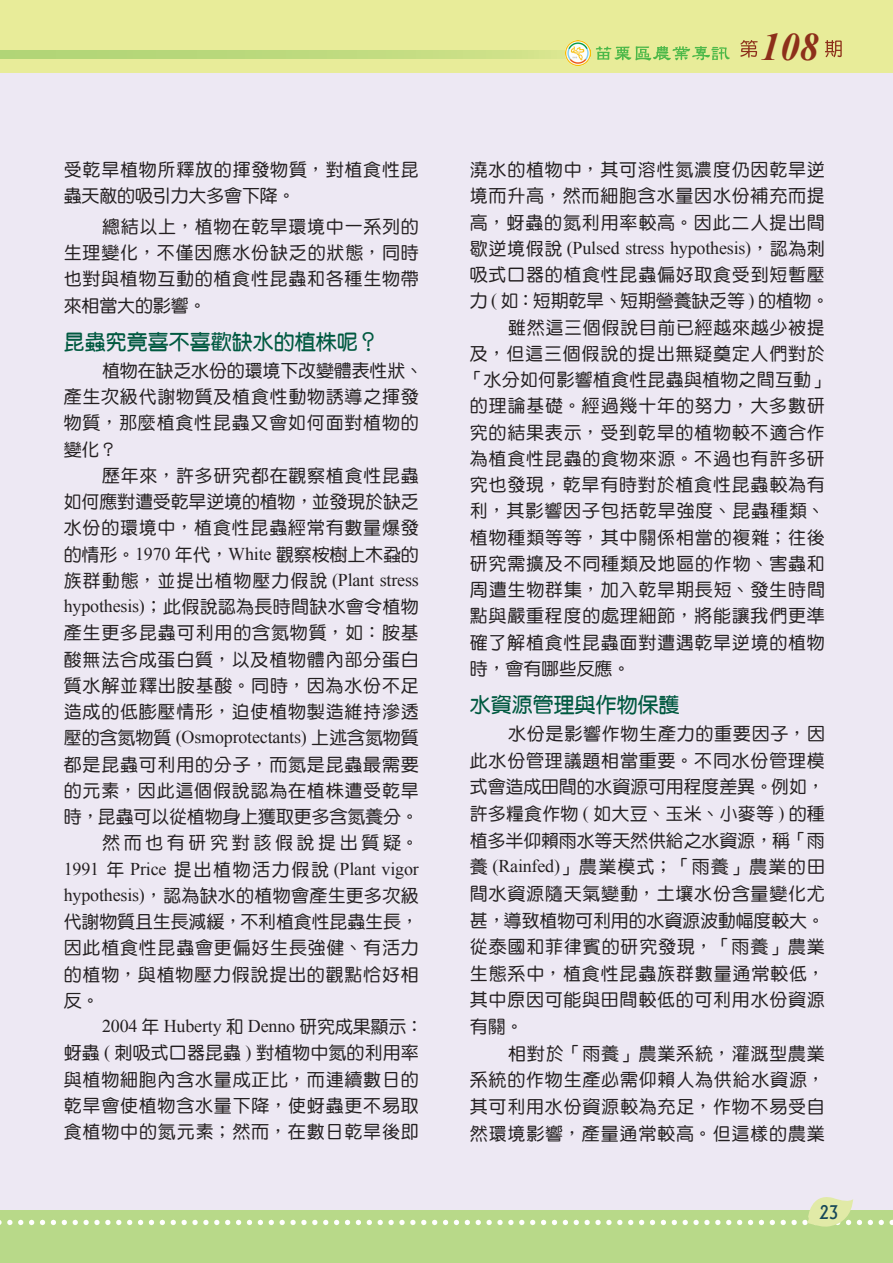
<style>
.page{position:relative;width:893px;height:1263px;background:#fff}
.page>*{position:absolute;margin:0;border:0;box-sizing:border-box;transform-origin:0 0}
.t1{font:italic 700 39px "Times New Roman";color:#8d2f1a}
.t2{font:21px "DF Yuan Bd HK BF";color:#005940}
.內文{font:18px/26.2px "DF Yuan Md HK BF";letter-spacing:.045em;color:#231f20}
.t3{font:500 18px "Albertus";color:#174859;scale:.9 1}
.s1{font-family:"Times New Roman"}
</style>
<div class="page">
<div style="left:0;top:52px;width:893px;height:1159px;background:#ede8f3"></div>
<div style="left:0;top:1210px;width:893px;height:53px;background:#b8d989"></div>
<div style="left:0;top:0;width:893px;height:72px;background:#e8ec99"></div>
<svg style="left:0;top:50px;width:566px;height:8px;background:#beda7f"></svg>
<svg style="left:596px;top:46px;width:134px;height:15px"></svg>
<svg style="left:740px;top:40px;width:18px;height:18px"></svg>
<svg style="left:825px;top:40px;width:17px;height:17px"></svg>
<img style="left:566px;top:40px;width:25px;height:25px">
<svg style="left:0;top:1197px;width:893px;height:30px"></svg>
<p class="內文" style="left:64px;top:157px;width:356px">受乾旱植物所釋放的揮發物質，對植食性昆蟲天敵的吸引力大多會下降。</p>
<p class="內文" style="left:64px;top:213px;width:357px;text-align:justify;text-indent:38px">總結以上，植物在乾旱環境中一系列的生理變化，不僅因應水份缺乏的狀態，同時也對與植物互動的植食性昆蟲和各種生物帶來相當大的影響。</p>
<p class="t2" style="left:64px;top:331px;width:316px">昆蟲究竟喜不喜歡缺水的植株呢？</p>
<p class="內文" style="left:64px;top:357px;width:361px;text-indent:38px">植物在缺乏水份的環境下改變體表性狀、產生次級代謝物質及植食性動物誘導之揮發物質，那麼植食性昆蟲又會如何面對植物的變化？</p>
<p class="內文" style="left:64px;top:462px;width:357px;text-align:justify;text-indent:38px">歷年來，許多研究都在觀察植食性昆蟲如何應對遭受乾旱逆境的植物，並發現於缺乏水份的環境中，植食性昆蟲經常有數量爆發的情形。<span class="s1">1970</span> 年代，<span class="s1">White</span> 觀察桉樹上木蝨的族群動態，並提出植物壓力假說 <span class="s1">(Plant stress hypothesis)</span>；此假說認為長時間缺水會令植物產生更多昆蟲可利用的含氮物質，如：胺基酸無法合成蛋白質，以及植物體內部分蛋白質水解並釋出胺基酸。同時，因為水份不足造成的低膨壓情形，迫使植物製造維持滲透壓的含氮物質 <span class="s1">(Osmoprotectants)</span> 上述含氮物質都是昆蟲可利用的分子，而氮是昆蟲最需要的元素，因此這個假說認為在植株遭受乾旱時，昆蟲可以從植物身上獲取更多含氮養分。</p>
<p class="內文" style="left:64px;top:830px;width:357px;text-align:justify;text-indent:38px">然而也有研究對該假說提出質疑。<span class="s1">1991</span> 年 <span class="s1">Price</span> 提出植物活力假說 <span class="s1">(Plant vigor hypothesis)</span>，認為缺水的植物會產生更多次級代謝物質且生長減緩，不利植食性昆蟲生長，因此植食性昆蟲會更偏好生長強健、有活力的植物，與植物壓力假說提出的觀點恰好相反。</p>
<p class="內文" style="left:64px;top:1014px;width:361px;text-indent:38px"><span class="s1">2004</span> 年 <span class="s1">Huberty</span> 和 <span class="s1">Denno</span> 研究成果顯示：蚜蟲 <span class="s1">(</span> 刺吸式口器昆蟲 <span class="s1">)</span> 對植物中氮的利用率與植物細胞內含水量成正比，而連續數日的乾旱會使植物含水量下降，使蚜蟲更不易取食植物中的氮元素；然而，在數日乾旱後即</p>
<h1 class="t1" style="left:761px;top:19px;width:60px">108</h1>
<p class="內文" style="left:470px;top:157px;width:361px">澆水的植物中，其可溶性氮濃度仍因乾旱逆境而升高，然而細胞含水量因水份補充而提高，蚜蟲的氮利用率較高。因此二人提出間歇逆境假說 <span class="s1">(Pulsed stress hypothesis)</span>，認為刺吸式口器的植食性昆蟲偏好取食受到短暫壓力 <span class="s1">(</span> 如：短期乾旱、短期營養缺乏等 <span class="s1">)</span> 的植物。</p>
<p class="內文" style="left:465px;top:314px;width:366px;text-indent:43px">雖然這三個假說目前已經越來越少被提及，但這三個假說的提出無疑奠定人們對於「水分如何影響植食性昆蟲與植物之間互動」的理論基礎。經過幾十年的努力，大多數研究的結果表示，受到乾旱的植物較不適合作為植食性昆蟲的食物來源。不過也有許多研究也發現，乾旱有時對於植食性昆蟲較為有利，其影響因子包括乾旱強度、昆蟲種類、植物種類等等，其中關係相當的複雜；往後研究需擴及不同種類及地區的作物、害蟲和周遭生物群集，加入乾旱期長短、發生時間點與嚴重程度的處理細節，將能讓我們更準確了解植食性昆蟲面對遭遇乾旱逆境的植物時，會有哪些反應。</p>
<p class="t2" style="left:470px;top:694px;width:211px">水資源管理與作物保護</p>
<p class="內文" style="left:470px;top:720px;width:357px;text-align:justify;text-indent:38px">水份是影響作物生產力的重要因子，因此水份管理議題相當重要。不同水份管理模式會造成田間的水資源可用程度差異。例如，許多糧食作物 <span class="s1">(</span> 如大豆、玉米、小麥等 <span class="s1">)</span> 的種植多半仰賴雨水等天然供給之水資源，稱「雨養 <span class="s1">(Rainfed)</span>」農業模式；「雨養」農業的田間水資源隨天氣變動，土壤水份含量變化尤甚，導致植物可利用的水資源波動幅度較大。從泰國和菲律賓的研究發現，「雨養」農業生態系中，植食性昆蟲族群數量通常較低，其中原因可能與田間較低的可利用水份資源有關。</p>
<p class="內文" style="left:470px;top:1040px;width:357px;line-height:26.7px;text-align:justify;text-indent:38px">相對於「雨養」農業系統，灌溉型農業系統的作物生產必需仰賴人為供給水資源，其可利用水份資源較為充足，作物不易受自然環境影響，產量通常較高。但這樣的農業</p>
<p class="t3" style="left:819px;top:1201px;width:23px">23</p>
</div>
